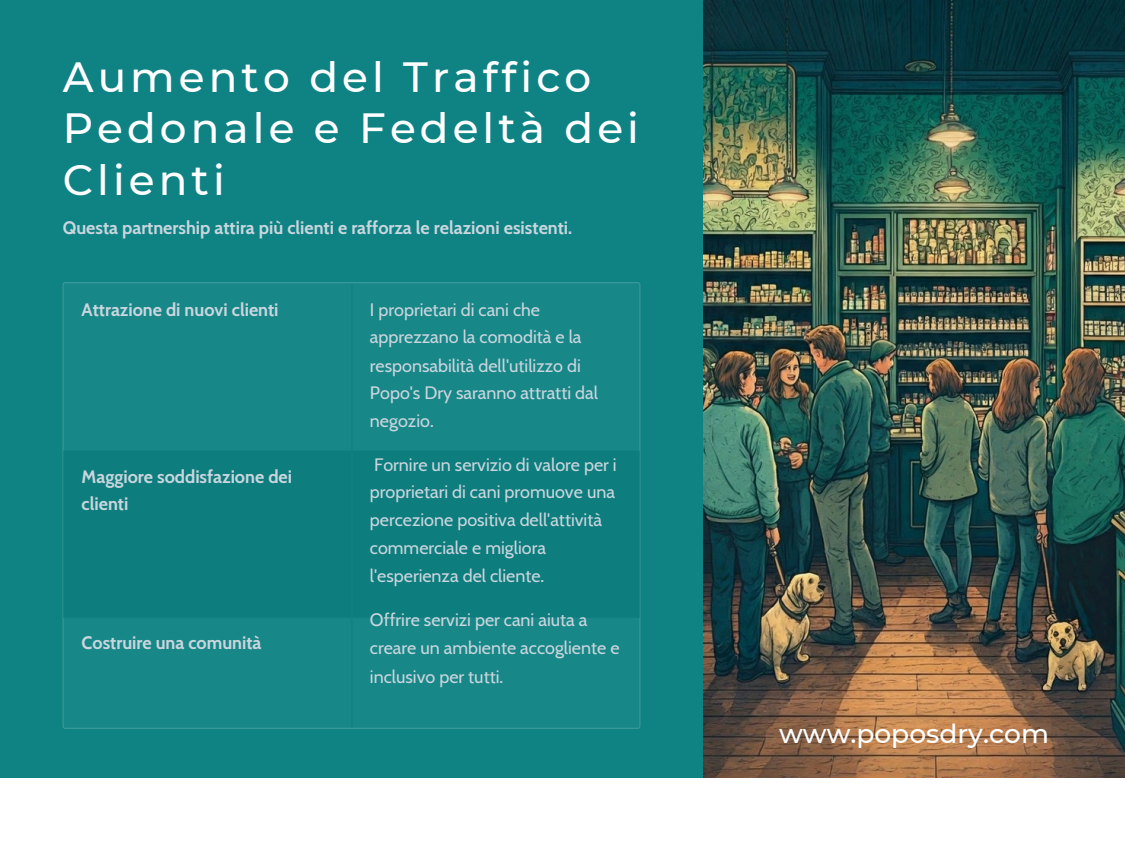
<style>
.page{position:relative;width:1125px;height:859px;background:#fff}
.page>*{position:absolute;margin:0;border:0;box-sizing:border-box;transform-origin:0 0}
.t1{font:500 42.25px/51.5px "Montserrat";letter-spacing:.095em;color:#fff}
.t2{font:500 26.5px "Montserrat";color:#fff}
.t3{font:17.88px "Cabin";color:#cad6de}
.t4{font:700 17.88px/27.2px "Cabin";color:#cad6de}
</style>
<div class="page">
<div style="left:0;top:0;width:1125px;height:777px;background:#0f8384"></div>
<img style="left:703px;top:0;width:422px;height:777px">
<img style="left:62px;top:282px;width:579px;height:447px">
<p class="t1" style="left:63px;top:51px;width:578px">Aumento del Traffico<br>Pedonale e Fedeltà dei<br>Clienti</p>
<p class="t4" style="left:63px;top:214px;width:511px">Questa partnership attira più clienti e rafforza le relazioni esistenti.</p>
<h2 class="t4" style="left:82px;top:296px;width:198px">Attrazione di nuovi clienti</h2>
<h2 class="t3" style="left:370px;top:299px;width:172px">I proprietari di cani che</h2>
<h2 class="t3" style="left:370px;top:326px;width:213px">apprezzano la comodità e la</h2>
<p class="t3" style="left:370px;top:354px;width:212px">responsabilità dell'utilizzo di</p>
<p class="t3" style="left:370px;top:381px;width:230px">Popo's Dry saranno attratti dal</p>
<p class="t3" style="left:370px;top:410px;width:65px">negozio.</p>
<p class="t3" style="left:374px;top:454px;width:244px">Fornire un servizio di valore per i</p>
<p class="t3" style="left:370px;top:481px;width:247px">proprietari di cani promuove una</p>
<p class="t3" style="left:370px;top:509px;width:234px">percezione positiva dell'attività</p>
<p class="t3" style="left:370px;top:536px;width:177px">commerciale e migliora</p>
<p class="t3" style="left:370px;top:564px;width:176px">l'esperienza del cliente.</p>
<p class="t3" style="left:370px;top:608px;width:219px">Offrire servizi per cani aiuta a</p>
<p class="t3" style="left:370px;top:636px;width:251px">creare un ambiente accogliente e</p>
<p class="t3" style="left:370px;top:665px;width:135px">inclusivo per tutti.</p>
<p class="t4" style="left:82px;top:463px;width:212px">Maggiore soddisfazione dei clienti</p>
<p class="t4" style="left:82px;top:629px;width:181px">Costruire una comunità</p>
<p class="t2" style="left:779px;top:717px;width:271px">www.poposdry.com</p>
</div>
